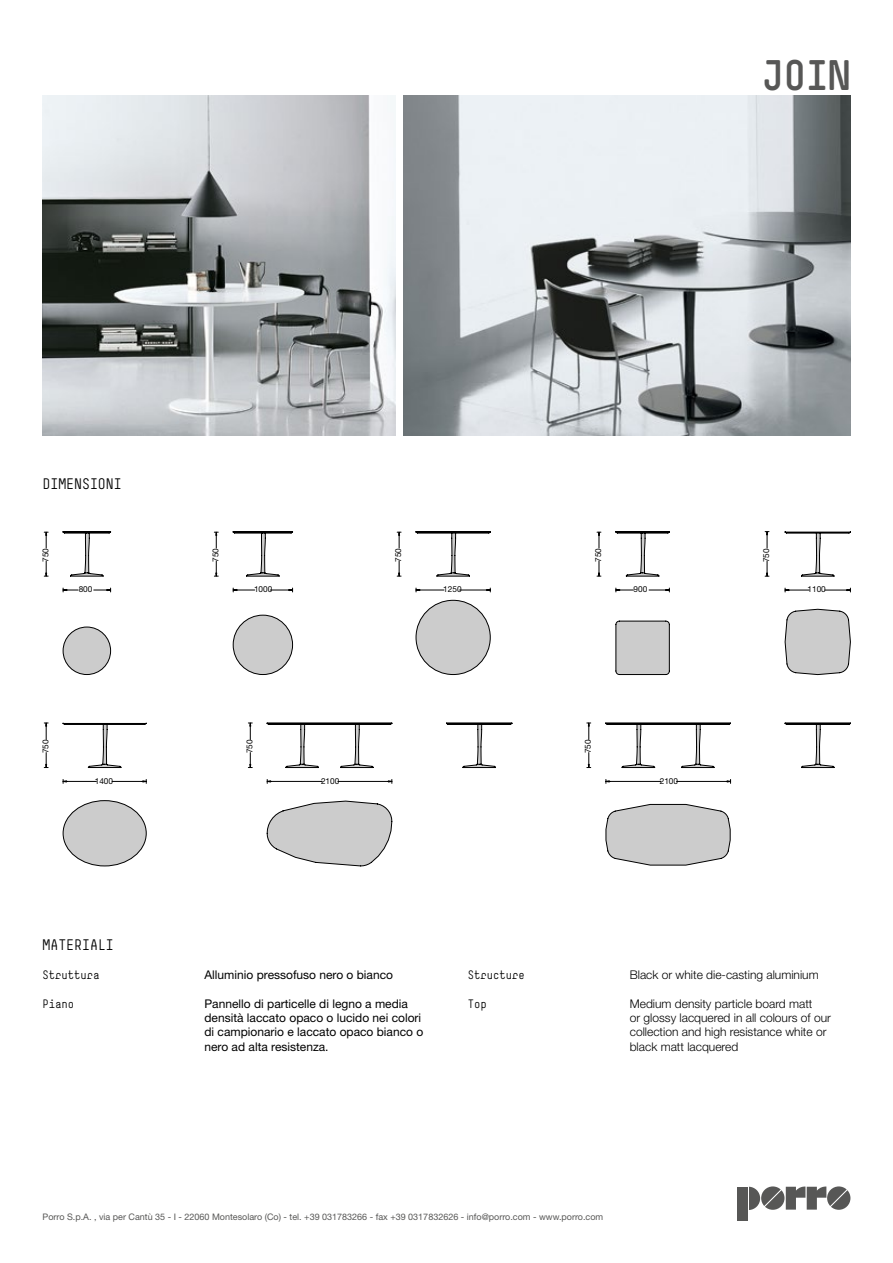
<style>
.page{position:relative;width:893px;height:1263px;background:#fff}
.page>*{position:absolute;margin:0;border:0;box-sizing:border-box;transform-origin:0 0}
.t1{font:700 42px "Simple";color:#575756}
.t2{font:15px "Simple";color:#000}
.t3{font:12px/14.4px "Helvetica Neue";color:#000}
.t4{font:300 12px/14.4px "Helvetica Neue";color:#000}
.t5{font:12px "Simple";color:#000}
.t6{font:9px "Helvetica Neue";color:#575756}
.t7{font:8.25px "Helvetica Neue";color:#000}
</style>
<div class="page">
<img style="left:404px;top:96px;width:446px;height:340px">
<div style="left:738px;top:1186px;width:10px;height:34px;background:#575756"></div>
<svg style="left:749px;top:1186px;width:101px;height:24px"></svg>
<img style="left:43px;top:96px;width:352px;height:340px">
<svg style="left:44px;top:532px;width:4px;height:16px"></svg>
<svg style="left:44px;top:561px;width:4px;height:16px"></svg>
<svg style="left:62px;top:531px;width:49px;height:143px"></svg>
<svg style="left:214px;top:532px;width:4px;height:16px"></svg>
<svg style="left:214px;top:561px;width:4px;height:16px"></svg>
<svg style="left:233px;top:531px;width:60px;height:143px"></svg>
<svg style="left:397px;top:532px;width:4px;height:16px"></svg>
<svg style="left:397px;top:561px;width:4px;height:16px"></svg>
<svg style="left:415px;top:531px;width:76px;height:143px"></svg>
<svg style="left:597px;top:532px;width:4px;height:16px"></svg>
<svg style="left:597px;top:561px;width:4px;height:16px"></svg>
<svg style="left:615px;top:531px;width:55px;height:143px"></svg>
<svg style="left:765px;top:531px;width:4px;height:17px"></svg>
<svg style="left:765px;top:561px;width:4px;height:16px"></svg>
<svg style="left:784px;top:532px;width:67px;height:143px"></svg>
<svg style="left:62px;top:723px;width:85px;height:143px"></svg>
<svg style="left:44px;top:723px;width:4px;height:16px"></svg>
<svg style="left:44px;top:752px;width:4px;height:16px"></svg>
<svg style="left:248px;top:723px;width:4px;height:16px"></svg>
<svg style="left:248px;top:752px;width:4px;height:16px"></svg>
<svg style="left:267px;top:723px;width:245px;height:143px"></svg>
<svg style="left:587px;top:723px;width:4px;height:16px"></svg>
<svg style="left:587px;top:752px;width:4px;height:16px"></svg>
<svg style="left:605px;top:723px;width:245px;height:142px"></svg>
<h1 class="t1" style="left:762px;top:50px;width:90px">JOIN</h1>
<p class="t2" style="left:43px;top:474px;width:81px">DIMENSIONI</p>
<p class="t7" style="left:41px;top:562px;width:15px;rotate:-90deg">750</p>
<p class="t7" style="left:211px;top:562px;width:15px;rotate:-90deg">750</p>
<p class="t7" style="left:393px;top:562px;width:15px;rotate:-90deg">750</p>
<p class="t7" style="left:593px;top:562px;width:15px;rotate:-90deg">750</p>
<p class="t7" style="left:761px;top:562px;width:15px;rotate:-90deg">750</p>
<p class="t7" style="left:79px;top:584px;width:15px">800</p>
<p class="t7" style="left:254px;top:584px;width:20px">1000</p>
<p class="t7" style="left:443px;top:584px;width:20px">1250</p>
<p class="t7" style="left:634px;top:584px;width:15px">900</p>
<p class="t7" style="left:808px;top:584px;width:20px">1100</p>
<p class="t7" style="left:41px;top:753px;width:15px;rotate:-90deg">750</p>
<p class="t7" style="left:245px;top:753px;width:15px;rotate:-90deg">750</p>
<p class="t7" style="left:583px;top:753px;width:15px;rotate:-90deg">750</p>
<p class="t7" style="left:95px;top:776px;width:20px">1400</p>
<p class="t7" style="left:321px;top:776px;width:20px">2100</p>
<p class="t7" style="left:660px;top:776px;width:20px">2100</p>
<p class="t2" style="left:43px;top:935px;width:73px">MATERIALI</p>
<p class="t5" style="left:43px;top:967px;width:59px">Struttura</p>
<p class="t3" style="left:205px;top:967px;width:190px">Alluminio pressofuso nero o bianco</p>
<p class="t5" style="left:43px;top:996px;width:33px">Piano</p>
<p class="t3" style="left:205px;top:996px;width:220px">Pannello di particelle di legno a media densità laccato opaco o lucido nei colori di campionario e laccato opaco bianco o nero ad alta resistenza.</p>
<p class="t5" style="left:468px;top:967px;width:59px">Structure</p>
<p class="t4" style="left:630px;top:967px;width:190px">Black or white die-casting aluminium</p>
<p class="t5" style="left:468px;top:996px;width:21px">Top</p>
<p class="t4" style="left:630px;top:996px;width:203px">Medium density particle board matt<br>or glossy lacquered in all colours of our collection and high resistance white or black matt lacquered</p>
<p class="t6" style="left:43px;top:1211px;width:562px">Porro S.p.A. , via per Cantù 35 - I - 22060 Montesolaro (Co) - tel. +39 031783266 - fax +39 0317832626 - info@porro.com - www.porro.com</p>
</div>
